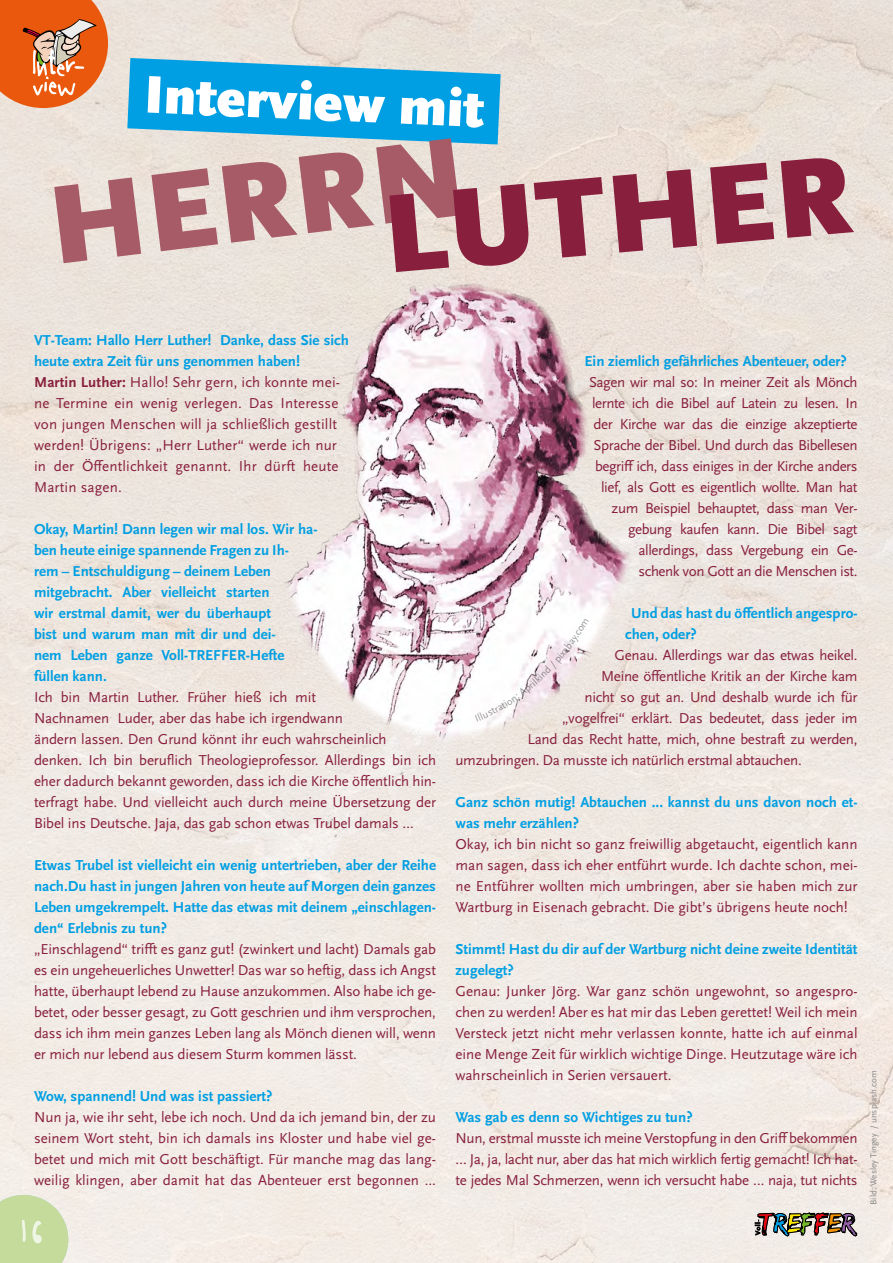
<style>
.page{position:relative;width:893px;height:1263px;background:#fff}
.page>*{position:absolute;margin:0;border:0;box-sizing:border-box;transform-origin:0 0}
.t1{font:900 116.4px "Scala Sans OT";color:#881f3d}
.t2{font:900 116.4px "Scala Sans OT";color:#a75b67}
.t3{font:76.5px "Handschrift";color:#eef5e4}
.t4{font:900 55.35px "Scala Sans OT";color:#fff}
.t5{font:15px/21px "Scala Sans OT";letter-spacing:-.01em;color:#881f3d;text-align:justify}
.t6{font:700 15px/21px "Scala Sans OT";color:#009fe3}
.t7{font:15px/21px "Scala Sans OT";letter-spacing:-.03em;color:#881f3d;text-align:right}
.t8{font:15px/21px "Scala Sans OT";letter-spacing:.01em;color:#881f3d}
.t9{font:9px "Scala Sans OT";color:#878787}
.s1{font-weight:700;color:#009fe3}
.s2{font-weight:700}
.s3{font-size:100.5px}
</style>
<div class="page">
<img style="left:0;top:0;width:893px;height:1263px">
<svg style="left:55px;top:20px;width:517px;height:163px;background:#9dcbdb"></svg>
<svg style="left:755px;top:1212px;width:102px;height:24px;background:#897c6e"></svg>
<svg style="left:0;top:1195px;width:68px;height:68px;background:#c8dca3"></svg>
<svg style="left:0;top:0;width:108px;height:108px;background:#e0773f"></svg>
<img style="left:270px;top:279px;width:367px;height:465px">
<svg style="left:475px;top:618px;width:114px;height:103px"></svg>
<h3 class="t4" style="left:146px;top:62px;width:341px;rotate:3deg">Interview mit</h3>
<h1 class="t2" style="left:42px;top:161px;width:417px;rotate:-7deg">HERRN</h1>
<h1 class="t1" style="left:378px;top:169px;width:471px;rotate:-5deg">LUTHER</h1>
<p class="t8" style="left:34px;top:330px;width:317px"><span class="s1">VT-Team: Hallo Herr Luther! Danke, dass Sie sich heute extra Zeit für uns genommen haben!<br></span><span class="s2">Martin Luther:</span> Hallo! Sehr gern, ich konnte mei&shy;ne Termine ein wenig verlegen. Das Interesse von jungen Menschen will ja schließlich gestillt werden! Übrigens: „Herr Luther“ werde ich nur in der Öffentlichkeit genannt. Ihr dürft heute Martin sagen.</p>
<p class="t6" style="left:34px;top:519px;width:285px">Okay, Martin! Dann legen wir mal los. Wir ha&shy;ben heute einige spannende Fragen zu Ih-<br>rem – Entschuldigung – deinem Leben mitgebracht. Aber vielleicht starten<br>wir erstmal damit, wer du überhaupt<br>bist und warum man mit dir und dei-<br>nem Leben ganze Voll-TREFFER-Hefte füllen kann.</p>
<p class="t5" style="left:34px;top:687px;width:404px;text-align:left">Ich bin Martin Luther. Früher hieß ich mit<br>Nachnamen Luder, aber das habe ich irgendwann<br>ändern lassen. Den Grund könnt ihr euch wahrscheinlich denken. Ich bin beruflich Theologieprofessor. Allerdings bin ich eher dadurch bekannt geworden, dass ich die Kirche öffentlich hin&shy;terfragt habe. Und vielleicht auch durch meine Übersetzung der Bibel ins Deutsche. Jaja, das gab schon etwas Trubel damals …</p>
<p class="t6" style="left:34px;top:855px;width:404px;text-align:justify">Etwas Trubel ist vielleicht ein wenig untertrieben, aber der Reihe nach.Du hast in jungen Jahren von heute auf Morgen dein ganzes Leben umgekrempelt. Hatte das etwas mit deinem „einschlagen&shy;den“ Erlebnis zu tun?</p>
<p class="t5" style="left:34px;top:939px;width:404px">„Einschlagend“ trifft es ganz gut! (zwinkert und lacht) Damals gab es ein ungeheuerliches Unwetter! Das war so heftig, dass ich Angst hatte, überhaupt lebend zu Hause anzukommen. Also habe ich ge&shy;betet, oder besser gesagt, zu Gott geschrien und ihm versprochen, dass ich ihm mein ganzes Leben lang als Mönch dienen will, wenn er mich nur lebend aus diesem Sturm kommen lässt.</p>
<p class="t6" style="left:34px;top:1086px;width:240px">Wow, spannend! Und was ist passiert?</p>
<p class="t5" style="left:34px;top:1107px;width:404px">Nun ja, wie ihr seht, lebe ich noch. Und da ich jemand bin, der zu seinem Wort steht, bin ich damals ins Kloster und habe viel ge&shy;betet und mich mit Gott beschäftigt. Für manche mag das lang&shy;weilig klingen, aber damit hat das Abenteuer erst begonnen ...</p>
<h2 class="t3" style="left:18px;top:1202px;width:30px">1<span class="s3">6</span></h2>
<p class="t6" style="left:585px;top:351px;width:264px">Ein ziemlich gefährliches Abenteuer, oder?</p>
<p class="t7" style="left:589px;top:372px;width:270px">Sagen wir mal so: In meiner Zeit als Mönch lernte ich die Bibel auf Latein zu lesen. In der Kirche war das die einzige akzeptierte Sprache der Bibel. Und durch das Bibellesen begriff ich, dass einiges in der Kirche anders lief, als Gott es eigentlich wollte. Man hat zum Beispiel behauptet, dass man Ver&shy;gebung kaufen kann. Die Bibel sagt allerdings, dass Vergebung ein Ge-<br>schenk von Gott an die Menschen ist.</p>
<p class="t6" style="left:625px;top:603px;width:234px;text-indent:6px">Und das hast du öffentlich angespro&shy;chen, oder?</p>
<p class="t5" style="left:615px;top:645px;width:245px">Genau. Allerdings war das etwas heikel.</p>
<p class="t5" style="left:601px;top:666px;width:258px">Meine öffentliche Kritik an der Kirche kam</p>
<p class="t5" style="left:585px;top:687px;width:275px">nicht so gut an. Und deshalb wurde ich für</p>
<p class="t5" style="left:562px;top:708px;width:297px">„vogelfrei“ erklärt. Das bedeutet, dass jeder im</p>
<p class="t5" style="left:528px;top:729px;width:332px">Land das Recht hatte, mich, ohne bestraft zu werden,</p>
<p class="t5" style="left:455px;top:750px;width:348px">umzubringen. Da musste ich natürlich erstmal abtauchen.</p>
<p class="t6" style="left:455px;top:792px;width:404px">Ganz schön mutig! Abtauchen ... kannst du uns davon noch et&shy;was mehr erzählen?</p>
<p class="t5" style="left:455px;top:834px;width:404px">Okay, ich bin nicht so ganz freiwillig abgetaucht, eigentlich kann man sagen, dass ich eher entführt wurde. Ich dachte schon, mei&shy;ne Entführer wollten mich umbringen, aber sie haben mich zur Wartburg in Eisenach gebracht. Die gibt’s übrigens heute noch!</p>
<p class="t6" style="left:455px;top:939px;width:404px">Stimmt! Hast du dir auf der Wartburg nicht deine zweite Identität zugelegt?</p>
<p class="t5" style="left:455px;top:981px;width:404px">Genau: Junker Jörg. War ganz schön ungewohnt, so angespro&shy;chen zu werden! Aber es hat mir das Leben gerettet! Weil ich mein Versteck jetzt nicht mehr verlassen konnte, hatte ich auf einmal eine Menge Zeit für wirklich wichtige Dinge. Heutzutage wäre ich wahrscheinlich in Serien versauert.</p>
<p class="t6" style="left:455px;top:1107px;width:239px">Was gab es denn so Wichtiges zu tun?</p>
<p class="t5" style="left:455px;top:1128px;width:404px">Nun, erstmal musste ich meine Verstopfung in den Griff bekommen … Ja, ja, lacht nur, aber das hat mich wirklich fertig gemacht! Ich hat&shy;te jedes Mal Schmerzen, wenn ich versucht habe … naja, tut nichts</p>
<p class="t9" style="left:869px;top:1205px;width:136px;rotate:-90deg">Bild: Wesley Tingey / unsplash.com</p>
</div>
